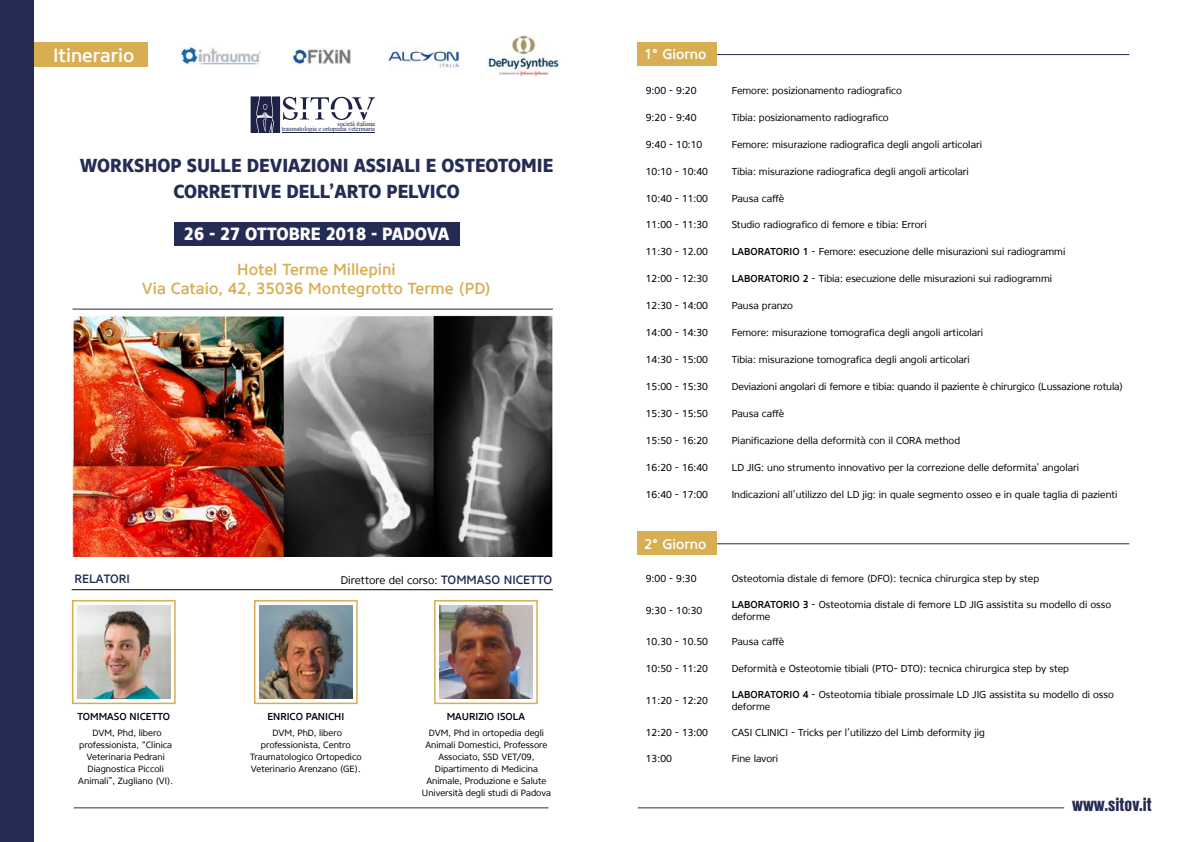
<style>
.page{position:relative;width:1191px;height:842px;background:#fff}
.page>*{position:absolute;margin:0;border:0;box-sizing:border-box;transform-origin:0 0}
.t1{font:20px "Nimbus Sans DOT Blac Cond";color:#252c54}
.t2{font:500 19px "Core Sans N 55";color:#fff}
.t3{font:800 18.7px/26px "Core Sans N 75";color:#252c54;text-align:center;scale:.91 1}
.t4{font:800 17.6px "Core Sans N 75";color:#fff;scale:.91 1}
.t5{font:500 16px/19px "Core Sans N 55";color:#d8ae53;text-align:center}
.t6{font:500 14px "Core Sans N 55";color:#fff}
.t7{font:500 12px "Core Sans N 55";color:#252c54}
.t8{font:11px "Core Sans N 45";color:#000}
.t9{font:10px/12px "Core Sans N 45";color:#000}
.t10{font:500 10px "Core Sans N 55";color:#000}
.t11{font:9px/12px "Core Sans N 45";color:#000;text-align:center}
.t12{font:6.9px/5.5px "Times New Roman";letter-spacing:-.015em;color:#1e2345;text-align:right;scale:.94 1}
.s1{font-family:"Core Sans N 55";font-weight:500;font-size:12px;color:#252c54}
.s2{font-family:"Core Sans N 55";font-weight:500}
</style>
<div class="page">
<div style="left:174px;top:222px;width:285px;height:24px;background:#252c54"></div>
<div style="left:0;top:43px;width:148px;height:24px;background:#d8ae53"></div>
<hr style="left:73px;top:309px;width:480px;height:1px;background:#252c54">
<img style="left:73px;top:315px;width:480px;height:242px">
<hr style="left:72px;top:589px;width:481px;height:1px;background:#000">
<svg style="left:251px;top:96px;width:124px;height:37px"></svg>
<hr style="left:282px;top:132px;width:93px;height:1px;background:#1e2345">
<div style="left:72px;top:600px;width:104px;height:104px;border:2px solid #d8ae53"></div>
<img style="left:77px;top:606px;width:94px;height:92px">
<div style="left:254px;top:600px;width:104px;height:104px;border:2px solid #d8ae53"></div>
<img style="left:259px;top:606px;width:93px;height:92px">
<div style="left:434px;top:600px;width:104px;height:104px;border:2px solid #d8ae53"></div>
<img style="left:439px;top:606px;width:94px;height:92px">
<hr style="left:640px;top:54px;width:489px;height:1px;background:#252c54">
<hr style="left:640px;top:544px;width:489px;height:1px;background:#252c54">
<div style="left:637px;top:43px;width:80px;height:23px;background:#d8ae53"></div>
<div style="left:637px;top:532px;width:80px;height:23px;background:#d8ae53"></div>
<img style="left:292px;top:48px;width:59px;height:17px">
<img style="left:178px;top:43px;width:84px;height:24px">
<img style="left:388px;top:48px;width:70px;height:21px">
<img style="left:487px;top:36px;width:72px;height:39px">
<hr style="left:638px;top:807px;width:426px;height:1px;background:#252c54">
<hr style="left:74px;top:807px;width:474px;height:1px;background:#252c54">
<div style="left:0;top:0;width:34px;height:842px;background:#252c54"></div>
<h2 class="t2" style="left:53px;top:43px;width:83px">Itinerario</h2>
<p class="t12" style="left:282px;top:120px;width:101px">società italiana<br>traumatologia e ortopedia veterinaria</p>
<h3 class="t3" style="left:80px;top:153px;width:522px">WORKSHOP SULLE DEVIAZIONI ASSIALI E OSTEOTOMIE<br>CORRETTIVE DELL’ARTO PELVICO</h3>
<h3 class="t4" style="left:184px;top:223px;width:293px">26 - 27 OTTOBRE 2018 - PADOVA</h3>
<h3 class="t5" style="left:142px;top:260px;width:351px">Hotel Terme Millepini<br>Via Cataio, 42, 35036 Montegrotto Terme (PD)</h3>
<p class="t7" style="left:74px;top:571px;width:57px">RELATORI</p>
<p class="t8" style="left:341px;top:573px;width:213px">Direttore del corso: <span class="s1">TOMMASO NICETTO</span></p>
<p class="t10" style="left:78px;top:710px;width:94px">TOMMASO NICETTO</p>
<p class="t11" style="left:78px;top:727px;width:96px">DVM, Phd, libero professionista, “Clinica<br>Veterinaria Pedrani<br>Diagnostica Piccoli<br>Animali”, Zugliano (VI).</p>
<p class="t10" style="left:267px;top:710px;width:78px">ENRICO PANICHI</p>
<p class="t11" style="left:250px;top:727px;width:113px">DVM, PhD, libero professionista, Centro<br>Traumatologico Ortopedico<br>Veterinario Arenzano (GE).</p>
<p class="t10" style="left:447px;top:710px;width:80px">MAURIZIO ISOLA</p>
<p class="t11" style="left:422px;top:727px;width:130px">DVM, Phd in ortopedia degli<br>Animali Domestici, Professore<br>Associato, SSD VET/09,<br>Dipartimento di Medicina<br>Animale, Produzione e Salute<br>Università degli studi di Padova</p>
<h3 class="t6" style="left:644px;top:45px;width:64px">1° Giorno</h3>
<p class="t9" style="left:646px;top:84px;width:52px">9:00 - 9:20</p>
<p class="t9" style="left:731px;top:84px;width:172px">Femore: posizionamento radiografico</p>
<p class="t9" style="left:646px;top:111px;width:52px">9:20 - 9:40</p>
<p class="t9" style="left:731px;top:111px;width:158px">Tibia: posizionamento radiografico</p>
<p class="t9" style="left:646px;top:138px;width:58px">9:40 - 10:10</p>
<p class="t9" style="left:731px;top:138px;width:252px">Femore: misurazione radiografica degli angoli articolari</p>
<p class="t9" style="left:646px;top:165px;width:64px">10:10 - 10:40</p>
<p class="t9" style="left:731px;top:165px;width:239px">Tibia: misurazione radiografica degli angoli articolari</p>
<p class="t9" style="left:646px;top:192px;width:64px">10:40 - 11:00</p>
<p class="t9" style="left:731px;top:192px;width:54px">Pausa caffè</p>
<p class="t9" style="left:646px;top:219px;width:64px">11:00 - 11:30</p>
<p class="t9" style="left:731px;top:219px;width:196px">Studio radiografico di femore e tibia: Errori</p>
<p class="t9" style="left:646px;top:246px;width:64px">11:30 - 12.00</p>
<p class="t9" style="left:731px;top:246px;width:335px"><span class="s2">LABORATORIO 1</span> - Femore: esecuzione delle misurazioni sui radiogrammi</p>
<p class="t9" style="left:646px;top:273px;width:64px">12:00 - 12:30</p>
<p class="t9" style="left:731px;top:273px;width:322px"><span class="s2">LABORATORIO 2</span> - Tibia: esecuzione delle misurazioni sui radiogrammi</p>
<p class="t9" style="left:646px;top:300px;width:64px">12:30 - 14:00</p>
<p class="t9" style="left:731px;top:300px;width:63px">Pausa pranzo</p>
<p class="t9" style="left:646px;top:327px;width:64px">14:00 - 14:30</p>
<p class="t9" style="left:731px;top:327px;width:253px">Femore: misurazione tomografica degli angoli articolari</p>
<p class="t9" style="left:646px;top:354px;width:64px">14:30 - 15:00</p>
<p class="t9" style="left:731px;top:354px;width:240px">Tibia: misurazione tomografica degli angoli articolari</p>
<p class="t9" style="left:646px;top:381px;width:64px">15:00 - 15:30</p>
<p class="t9" style="left:731px;top:381px;width:393px">Deviazioni angolari di femore e tibia: quando il paziente è chirurgico (Lussazione rotula)</p>
<p class="t9" style="left:646px;top:408px;width:64px">15:30 - 15:50</p>
<p class="t9" style="left:731px;top:408px;width:54px">Pausa caffè</p>
<p class="t9" style="left:646px;top:434px;width:64px">15:50 - 16:20</p>
<p class="t9" style="left:731px;top:434px;width:230px">Pianificazione della deformità con il CORA method</p>
<p class="t9" style="left:646px;top:461px;width:64px">16:20 - 16:40</p>
<p class="t9" style="left:731px;top:461px;width:349px">LD JIG: uno strumento innovativo per la correzione delle deformita’ angolari</p>
<p class="t9" style="left:646px;top:488px;width:64px">16:40 - 17:00</p>
<p class="t9" style="left:731px;top:488px;width:387px">Indicazioni all’utilizzo del LD jig: in quale segmento osseo e in quale taglia di pazienti</p>
<h3 class="t6" style="left:644px;top:534px;width:64px">2° Giorno</h3>
<p class="t9" style="left:646px;top:573px;width:52px">9:00 - 9:30</p>
<p class="t9" style="left:731px;top:573px;width:309px">Osteotomia distale di femore (DFO): tecnica chirurgica step by step</p>
<p class="t9" style="left:646px;top:604px;width:58px">9:30 - 10:30</p>
<p class="t9" style="left:731px;top:598px;width:381px"><span class="s2">LABORATORIO 3</span> - Osteotomia distale di femore LD JIG assistita su modello di osso deforme</p>
<p class="t9" style="left:646px;top:636px;width:64px">10.30 - 10.50</p>
<p class="t9" style="left:731px;top:636px;width:54px">Pausa caffè</p>
<p class="t9" style="left:646px;top:663px;width:64px">10:50 - 11:20</p>
<p class="t9" style="left:731px;top:663px;width:339px">Deformità e Osteotomie tibiali (PTO- DTO): tecnica chirurgica step by step</p>
<p class="t9" style="left:646px;top:694px;width:64px">11:20 - 12:20</p>
<p class="t9" style="left:731px;top:688px;width:384px"><span class="s2">LABORATORIO 4</span> - Osteotomia tibiale prossimale LD JIG assistita su modello di osso deforme</p>
<p class="t9" style="left:646px;top:726px;width:64px">12:20 - 13:00</p>
<p class="t9" style="left:731px;top:726px;width:255px">CASI CLINICI - Tricks per l’utilizzo del Limb deformity jig</p>
<p class="t9" style="left:646px;top:753px;width:28px">13:00</p>
<p class="t9" style="left:731px;top:753px;width:48px">Fine lavori</p>
<h1 class="t1" style="left:1072px;top:793px;width:81px">www.sitov.it</h1>
</div>
